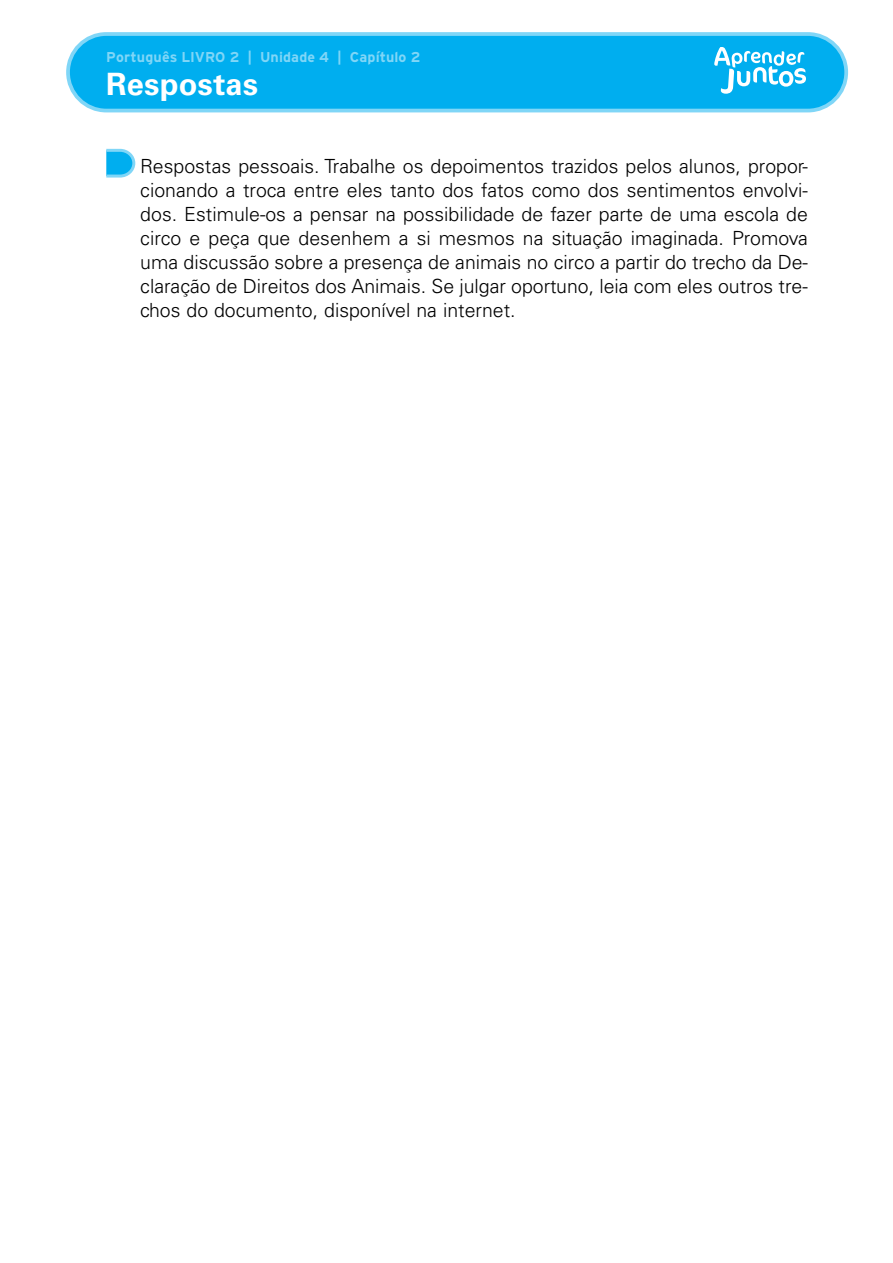
<style>
.page{position:relative;width:893px;height:1263px;background:#fff}
.page>*{position:absolute;margin:0;border:0;box-sizing:border-box;transform-origin:0 0}
.t1{font:700 30.75px "Univers";letter-spacing:.005em;color:#fff}
.t2{font:300 19.5px/24px "Univers";color:#000;text-align:justify}
.t3{font:700 14.25px "Interstate";letter-spacing:.005em;color:#80d6f7}
</style>
<div class="page">
<div style="left:68px;top:34px;width:778px;height:77px;background:#00aeef;border-radius:38px"></div>
<div style="left:66px;top:32px;width:782px;height:80px;border:4px solid #80d6f7;border-radius:38px"></div>
<svg style="left:714px;top:47px;width:92px;height:47px"></svg>
<svg style="left:106px;top:149px;width:29px;height:29px"></svg>
<p class="t3" style="left:106px;top:49px;width:316px">Português LIVRO 2 | Unidade 4 | Capítulo 2</p>
<h1 class="t1" style="left:106px;top:67px;width:153px">Respostas</h1>
<p class="t2" style="left:140px;top:154px;width:669px">Respostas pessoais. Trabalhe os depoimentos trazidos pelos alunos, propor&shy;cionando a troca entre eles tanto dos fatos como dos sentimentos envolvi&shy;dos. Estimule-os a pensar na possibilidade de fazer parte de uma escola de circo e peça que desenhem a si mesmos na situação imaginada. Promova uma discussão sobre a presença de animais no circo a partir do trecho da De&shy;claração de Direitos dos Animais. Se julgar oportuno, leia com eles outros tre&shy;chos do documento, disponível na internet.</p>
</div>
